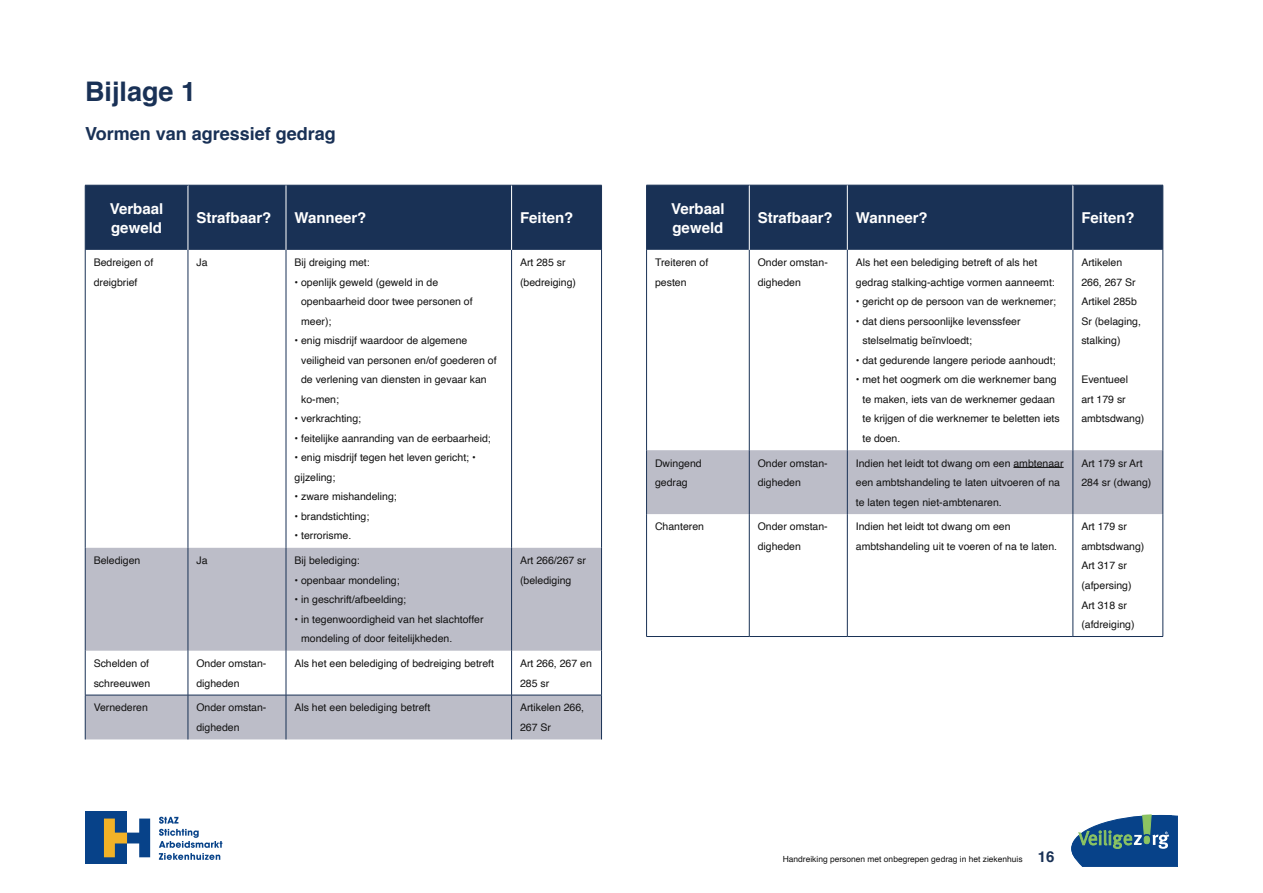
<style>
.page{position:relative;width:1263px;height:893px;background:#fff}
.page>*{position:absolute;margin:0;border:0;box-sizing:border-box;transform-origin:0 0}
.t1{font:700 27px "Helvetica";color:#193156}
.t2{font:700 18px "Helvetica";color:#193156}
.t3{font:700 15px/19.5px "Helvetica";color:#fff}
.t4{font:10.5px/19.5px "Helvetica";color:#121212}
.t5{font:8.4px "Helvetica";color:#121212}
.s1{font-weight:700;font-size:15px;color:#193156}
</style>
<div class="page">
<svg style="left:1072px;top:815px;width:106px;height:52px;background:#3b6d96"></svg>
<svg style="left:159px;top:817px;width:63px;height:43px"></svg>
<div style="left:86px;top:811px;width:41px;height:53px;background:#074289"></div>
<svg style="left:104px;top:818px;width:46px;height:39px"></svg>
<div style="left:86px;top:186px;width:515px;height:64px;background:#193155"></div>
<svg style="left:86px;top:548px;width:515px;height:191px;fill:#bcbdc8"></svg>
<hr style="left:188px;top:250px;width:1px;height:298px;background:#193155">
<hr style="left:188px;top:548px;width:1px;height:103px;background:#193155">
<hr style="left:188px;top:651px;width:1px;height:44px;background:#193155">
<hr style="left:188px;top:695px;width:1px;height:44px;background:#193155">
<hr style="left:188px;top:185px;width:98px;height:1px;background:#193155">
<hr style="left:286px;top:185px;width:226px;height:1px;background:#193155">
<hr style="left:286px;top:185px;width:1px;height:65px;background:#fff">
<hr style="left:511px;top:185px;width:1px;height:65px;background:#fff">
<hr style="left:188px;top:185px;width:1px;height:65px;background:#fff">
<hr style="left:85px;top:695px;width:103px;height:1px;background:#193155">
<hr style="left:188px;top:695px;width:98px;height:1px;background:#193155">
<hr style="left:286px;top:695px;width:226px;height:1px;background:#193155">
<hr style="left:512px;top:695px;width:90px;height:1px;background:#193155">
<hr style="left:85px;top:185px;width:1px;height:65px;background:#193155">
<hr style="left:85px;top:185px;width:103px;height:1px;background:#193155">
<hr style="left:512px;top:185px;width:90px;height:1px;background:#193155">
<hr style="left:601px;top:185px;width:1px;height:65px;background:#193155">
<hr style="left:85px;top:250px;width:1px;height:298px;background:#193155">
<hr style="left:85px;top:548px;width:1px;height:103px;background:#193155">
<hr style="left:85px;top:651px;width:1px;height:44px;background:#193155">
<hr style="left:85px;top:695px;width:1px;height:44px;background:#193155">
<hr style="left:286px;top:250px;width:1px;height:298px;background:#193155">
<hr style="left:511px;top:250px;width:1px;height:298px;background:#193155">
<hr style="left:601px;top:250px;width:1px;height:298px;background:#193155">
<hr style="left:286px;top:548px;width:1px;height:103px;background:#193155">
<hr style="left:511px;top:548px;width:1px;height:103px;background:#193155">
<hr style="left:601px;top:548px;width:1px;height:103px;background:#193155">
<hr style="left:286px;top:651px;width:1px;height:44px;background:#193155">
<hr style="left:511px;top:651px;width:1px;height:44px;background:#193155">
<hr style="left:601px;top:651px;width:1px;height:44px;background:#193155">
<hr style="left:286px;top:695px;width:1px;height:44px;background:#193155">
<hr style="left:511px;top:695px;width:1px;height:44px;background:#193155">
<hr style="left:601px;top:695px;width:1px;height:44px;background:#193155">
<div style="left:647px;top:186px;width:515px;height:64px;background:#193155"></div>
<div style="left:647px;top:450px;width:515px;height:64px;background:#bcbdc8"></div>
<hr style="left:749px;top:250px;width:1px;height:200px;background:#193155">
<hr style="left:749px;top:450px;width:1px;height:64px;background:#193155">
<hr style="left:749px;top:514px;width:1px;height:122px;background:#193155">
<hr style="left:749px;top:185px;width:98px;height:1px;background:#193155">
<hr style="left:847px;top:185px;width:226px;height:1px;background:#193155">
<hr style="left:847px;top:185px;width:1px;height:65px;background:#fff">
<hr style="left:1073px;top:185px;width:1px;height:65px;background:#fff">
<hr style="left:749px;top:185px;width:1px;height:65px;background:#fff">
<hr style="left:646px;top:636px;width:103px;height:1px;background:#193155">
<hr style="left:749px;top:636px;width:98px;height:1px;background:#193155">
<hr style="left:847px;top:636px;width:226px;height:1px;background:#193155">
<hr style="left:1073px;top:636px;width:90px;height:1px;background:#193155">
<hr style="left:646px;top:185px;width:1px;height:65px;background:#193155">
<hr style="left:646px;top:185px;width:103px;height:1px;background:#193155">
<hr style="left:1073px;top:185px;width:90px;height:1px;background:#193155">
<hr style="left:1162px;top:185px;width:1px;height:65px;background:#193155">
<hr style="left:646px;top:250px;width:1px;height:200px;background:#193155">
<hr style="left:646px;top:450px;width:1px;height:64px;background:#193155">
<hr style="left:646px;top:514px;width:1px;height:122px;background:#193155">
<hr style="left:847px;top:250px;width:1px;height:200px;background:#193155">
<hr style="left:1073px;top:250px;width:1px;height:200px;background:#193155">
<hr style="left:1162px;top:250px;width:1px;height:200px;background:#193155">
<hr style="left:847px;top:450px;width:1px;height:64px;background:#193155">
<hr style="left:1073px;top:450px;width:1px;height:64px;background:#193155">
<hr style="left:1162px;top:450px;width:1px;height:64px;background:#193155">
<hr style="left:847px;top:514px;width:1px;height:122px;background:#193155">
<hr style="left:1073px;top:514px;width:1px;height:122px;background:#193155">
<hr style="left:1162px;top:514px;width:1px;height:122px;background:#193155">
<hr style="left:1013px;top:467px;width:51px;height:1px;background:#121212">
<h1 class="t1" style="left:85px;top:73px;width:113px">Bijlage 1</h1>
<h2 class="t2" style="left:85px;top:121px;width:252px">Vormen van agressief gedrag</h2>
<h3 class="t3" style="left:110px;top:199px;width:55px">Verbaal geweld</h3>
<h3 class="t3" style="left:196px;top:209px;width:77px">Strafbaar?</h3>
<h3 class="t3" style="left:294px;top:209px;width:73px">Wanneer?</h3>
<h3 class="t3" style="left:520px;top:209px;width:55px">Feiten?</h3>
<p class="t4" style="left:94px;top:253px;width:61px">Bedreigen of dreigbrief</p>
<p class="t4" style="left:196px;top:253px;width:13px">Ja</p>
<p class="t4" style="left:294px;top:253px;width:77px">Bij dreiging met:</p>
<p class="t4" style="left:520px;top:253px;width:58px">Art 285 sr (bedreiging)</p>
<p class="t4" style="left:301px;top:273px;width:173px;text-indent:-7px">• openlijk geweld (geweld in de openbaarheid door twee personen of meer);</p>
<p class="t4" style="left:301px;top:331px;width:197px;text-indent:-7px">• enig misdrijf waardoor de algemene veiligheid van personen en/of goederen of de verlening van diensten in gevaar kan ko-men;</p>
<p class="t4" style="left:294px;top:409px;width:68px">• verkrachting;</p>
<p class="t4" style="left:294px;top:429px;width:198px">• feitelijke aanranding van de eerbaarheid;</p>
<p class="t4" style="left:294px;top:448px;width:183px">• enig misdrijf tegen het leven gericht; • gijzeling;</p>
<p class="t4" style="left:294px;top:487px;width:104px">• zware mishandeling;</p>
<p class="t4" style="left:294px;top:507px;width:76px">• brandstichting;</p>
<p class="t4" style="left:294px;top:526px;width:58px">• terrorisme.</p>
<p class="t4" style="left:94px;top:551px;width:48px">Beledigen</p>
<p class="t4" style="left:196px;top:551px;width:13px">Ja</p>
<p class="t4" style="left:294px;top:551px;width:67px">Bij belediging:</p>
<p class="t4" style="left:294px;top:570px;width:107px">• openbaar mondeling;</p>
<p class="t4" style="left:294px;top:590px;width:113px">• in geschrift/afbeelding;</p>
<p class="t4" style="left:301px;top:609px;width:184px;text-indent:-7px">• in tegenwoordigheid van het slachtoffer mondeling of door feitelijkheden.</p>
<p class="t4" style="left:520px;top:551px;width:67px">Art 266/267 sr (belediging</p>
<p class="t4" style="left:94px;top:654px;width:58px">Schelden of schreeuwen</p>
<p class="t4" style="left:196px;top:654px;width:72px">Onder omstan&shy;digheden</p>
<p class="t4" style="left:294px;top:654px;width:201px">Als het een belediging of bedreiging betreft</p>
<p class="t4" style="left:520px;top:654px;width:73px">Art 266, 267 en<br>285 sr</p>
<p class="t4" style="left:94px;top:698px;width:56px">Vernederen</p>
<p class="t4" style="left:196px;top:698px;width:72px">Onder omstan&shy;digheden</p>
<p class="t4" style="left:294px;top:698px;width:137px">Als het een belediging betreft</p>
<p class="t4" style="left:520px;top:698px;width:66px">Artikelen 266,<br>267 Sr</p>
<h3 class="t3" style="left:671px;top:199px;width:55px">Verbaal geweld</h3>
<h3 class="t3" style="left:758px;top:209px;width:77px">Strafbaar?</h3>
<h3 class="t3" style="left:856px;top:209px;width:73px">Wanneer?</h3>
<h3 class="t3" style="left:1081px;top:209px;width:55px">Feiten?</h3>
<p class="t4" style="left:655px;top:253px;width:55px">Treiteren of pesten</p>
<p class="t4" style="left:758px;top:253px;width:72px">Onder omstan&shy;digheden</p>
<p class="t4" style="left:856px;top:253px;width:201px">Als het een belediging betreft of als het gedrag stalking-achtige vormen aanneemt:</p>
<p class="t4" style="left:856px;top:292px;width:202px">• gericht op de persoon van de werknemer;</p>
<p class="t4" style="left:862px;top:312px;width:160px;text-indent:-7px">• dat diens persoonlijke levenssfeer stelselmatig beïnvloedt;</p>
<p class="t4" style="left:856px;top:351px;width:201px">• dat gedurende langere periode aanhoudt;</p>
<p class="t4" style="left:862px;top:370px;width:199px;text-indent:-7px">• met het oogmerk om die werknemer bang te maken, iets van de werknemer gedaan te krijgen of die werknemer te beletten iets te doen.</p>
<p class="t4" style="left:1081px;top:253px;width:61px">Artikelen<br>266, 267 Sr<br>Artikel 285b<br>Sr (belaging, stalking)</p>
<p class="t4" style="left:1081px;top:370px;width:65px">Eventueel<br>art 179 sr ambtsdwang)</p>
<p class="t4" style="left:655px;top:453px;width:48px">Dwingend gedrag</p>
<p class="t4" style="left:758px;top:453px;width:72px">Onder omstan&shy;digheden</p>
<p class="t4" style="left:856px;top:453px;width:209px">Indien het leidt tot dwang om een ambtenaar een ambtshandeling te laten uitvoeren of na te laten tegen niet-ambtenaren.</p>
<p class="t4" style="left:1081px;top:453px;width:72px">Art 179 sr Art<br>284 sr (dwang)</p>
<p class="t4" style="left:655px;top:517px;width:51px">Chanteren</p>
<p class="t4" style="left:758px;top:517px;width:72px">Onder omstan&shy;digheden</p>
<p class="t4" style="left:856px;top:517px;width:203px">Indien het leidt tot dwang om een ambtshandeling uit te voeren of na te laten.</p>
<p class="t4" style="left:1081px;top:517px;width:65px">Art 179 sr ambtsdwang)<br>Art 317 sr (afpersing)<br>Art 318 sr (afdreiging)</p>
<p class="t5" style="left:783px;top:852px;width:273px">Handreiking personen met onbegrepen gedrag in het ziekenhuis <span class="s1">16</span></p>
</div>
